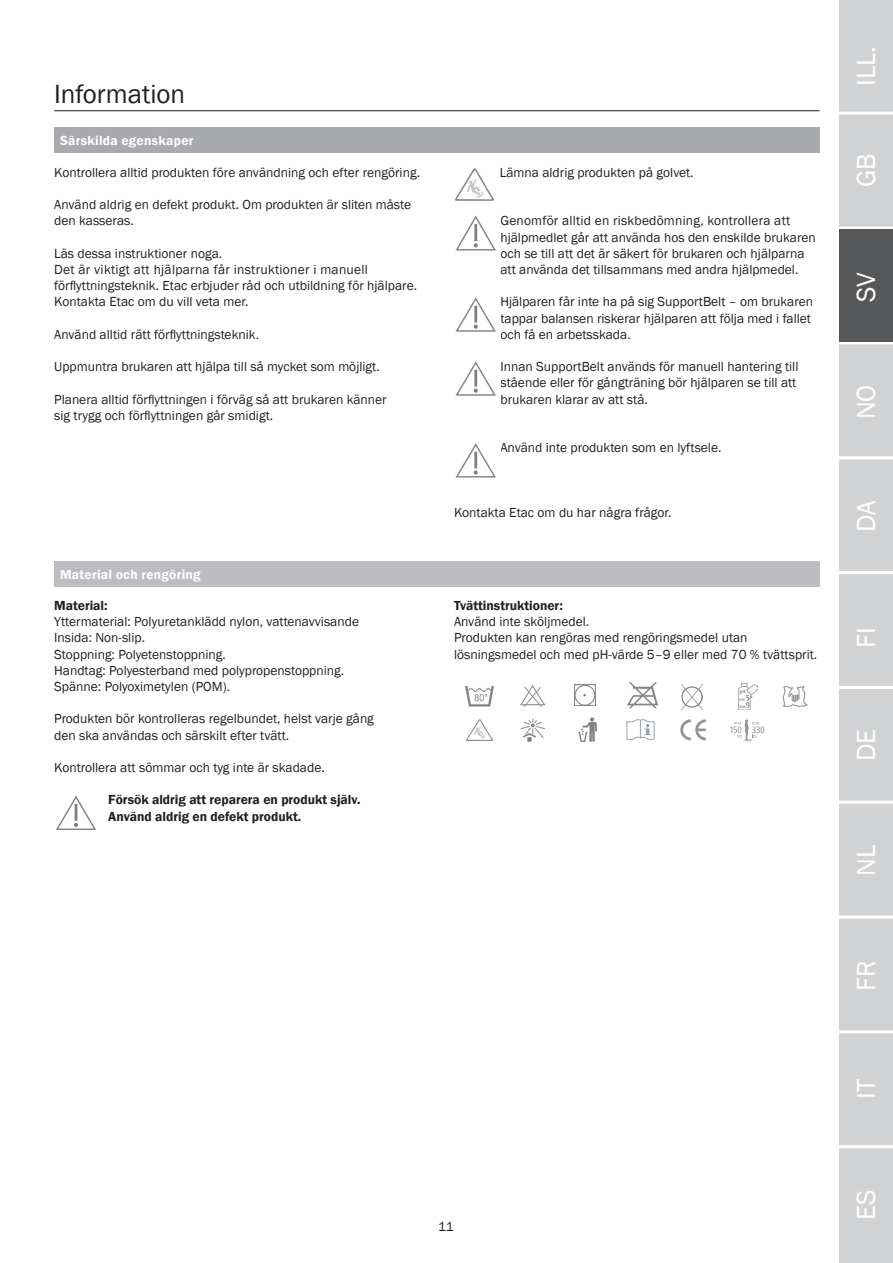
<style>
.page{position:relative;width:893px;height:1263px;background:#fff}
.page>*{position:absolute;margin:0;border:0;box-sizing:border-box;transform-origin:0 0}
.t1{font:27px "Franklin Gothic";color:#fff}
.Header_-_Overskrif{font:27px "Franklin Gothic";color:#231f20}
.Brødtekst{font:13.5px/16.2px "Franklin Gothic";color:#231f20}
.Brødtekst_FED{font:600 13.5px "Franklin Gothic";color:#231f20}
.Skema_overskrifter_o{font:600 13.5px "Franklin Gothic";letter-spacing:.02em;color:#fff}
</style>
<div class="page">
<div style="left:839px;top:0;width:54px;height:1263px;background:#d1d2d4"></div>
<hr style="left:839px;top:112px;width:54px;height:3px;background:#fff">
<hr style="left:839px;top:227px;width:54px;height:3px;background:#fff">
<hr style="left:839px;top:341px;width:54px;height:3px;background:#fff">
<hr style="left:839px;top:456px;width:54px;height:3px;background:#fff">
<hr style="left:839px;top:571px;width:54px;height:3px;background:#fff">
<hr style="left:839px;top:686px;width:54px;height:3px;background:#fff">
<hr style="left:839px;top:801px;width:54px;height:3px;background:#fff">
<hr style="left:839px;top:915px;width:54px;height:3px;background:#fff">
<hr style="left:839px;top:1030px;width:54px;height:3px;background:#fff">
<hr style="left:839px;top:1145px;width:54px;height:3px;background:#fff">
<hr style="left:54px;top:110px;width:766px;height:1px;background:#231f20">
<div style="left:839px;top:229px;width:54px;height:112px;background:#57585a"></div>
<img style="left:465px;top:687px;width:29px;height:19px">
<svg style="left:520px;top:685px;width:25px;height:22px"></svg>
<img style="left:575px;top:685px;width:21px;height:21px">
<img style="left:627px;top:682px;width:30px;height:27px">
<img style="left:682px;top:685px;width:21px;height:25px">
<img style="left:738px;top:684px;width:20px;height:25px">
<svg style="left:783px;top:686px;width:25px;height:21px"></svg>
<img style="left:467px;top:719px;width:25px;height:22px">
<img style="left:520px;top:718px;width:25px;height:24px">
<img style="left:578px;top:717px;width:19px;height:25px">
<img style="left:626px;top:719px;width:29px;height:21px">
<svg style="left:680px;top:719px;width:26px;height:21px"></svg>
<svg style="left:730px;top:719px;width:34px;height:22px"></svg>
<div style="left:54px;top:561px;width:766px;height:26px;background:#bcbdc0"></div>
<div style="left:54px;top:128px;width:766px;height:25px;background:#a8a9ad"></div>
<img style="left:456px;top:169px;width:38px;height:32px">
<img style="left:455px;top:215px;width:41px;height:36px">
<img style="left:455px;top:297px;width:41px;height:35px">
<img style="left:455px;top:361px;width:41px;height:35px">
<img style="left:455px;top:443px;width:41px;height:35px">
<img style="left:56px;top:796px;width:40px;height:34px">
<p class="Header_-_Overskrif" style="left:54px;top:78px;width:133px">Information</p>
<p class="Skema_overskrifter_o" style="left:60px;top:132px;width:135px">Särskilda egenskaper</p>
<p class="Brødtekst" style="left:54px;top:165px;width:367px">Kontrollera alltid produkten före användning och efter rengöring.</p>
<p class="Brødtekst" style="left:54px;top:197px;width:358px">Använd aldrig en defekt produkt. Om produkten är sliten måste den kasseras.</p>
<p class="Brødtekst" style="left:54px;top:246px;width:170px">Läs dessa instruktioner noga.</p>
<p class="Brødtekst" style="left:54px;top:262px;width:364px">Det är viktigt att hjälparna får instruktioner i manuell förflyttningsteknik. Etac erbjuder råd och utbildning för hjälpare.<br>Kontakta Etac om du vill veta mer.</p>
<p class="Brødtekst" style="left:54px;top:327px;width:206px">Använd alltid rätt förflyttningsteknik.</p>
<p class="Brødtekst" style="left:54px;top:359px;width:327px">Uppmuntra brukaren att hjälpa till så mycket som möjligt.</p>
<p class="Brødtekst" style="left:54px;top:391px;width:334px">Planera alltid förflyttningen i förväg så att brukaren känner sig trygg och förflyttningen går smidigt.</p>
<p class="Skema_overskrifter_o" style="left:60px;top:566px;width:142px">Material och rengöring</p>
<p class="Brødtekst_FED" style="left:54px;top:597px;width:55px">Material:</p>
<p class="Brødtekst" style="left:54px;top:614px;width:306px">Yttermaterial: Polyuretanklädd nylon, vattenavvisande</p>
<p class="Brødtekst" style="left:54px;top:630px;width:92px">Insida: Non-slip.</p>
<p class="Brødtekst" style="left:54px;top:646px;width:173px">Stoppning: Polyetenstoppning.</p>
<p class="Brødtekst" style="left:54px;top:662px;width:291px">Handtag: Polyesterband med polypropenstoppning.</p>
<p class="Brødtekst" style="left:54px;top:679px;width:177px">Spänne: Polyoximetylen (POM).</p>
<p class="Brødtekst" style="left:54px;top:711px;width:321px">Produkten bör kontrolleras regelbundet, helst varje gång den ska användas och särskilt efter tvätt.</p>
<p class="Brødtekst" style="left:54px;top:760px;width:272px">Kontrollera att sömmar och tyg inte är skadade.</p>
<p class="Brødtekst_FED" style="left:108px;top:792px;width:254px">Försök aldrig att reparera en produkt själv.</p>
<p class="Brødtekst_FED" style="left:108px;top:808px;width:195px">Använd aldrig en defekt produkt.</p>
<p class="Brødtekst" style="left:500px;top:165px;width:195px">Lämna aldrig produkten på golvet.</p>
<p class="Brødtekst" style="left:500px;top:213px;width:317px">Genomför alltid en riskbedömning, kontrollera att hjälpmedlet går att använda hos den enskilde brukaren och se till att det är säkert för brukaren och hjälparna att använda det tillsammans med andra hjälpmedel.</p>
<p class="Brødtekst" style="left:500px;top:294px;width:314px">Hjälparen får inte ha på sig SupportBelt – om brukaren tappar balansen riskerar hjälparen att följa med i fallet och få en arbetsskada.</p>
<p class="Brødtekst" style="left:500px;top:359px;width:300px">Innan SupportBelt används för manuell hantering till stående eller för gångträning bör hjälparen se till att brukaren klarar av att stå.</p>
<p class="Brødtekst" style="left:500px;top:440px;width:223px">Använd inte produkten som en lyftsele.</p>
<p class="Brødtekst" style="left:454px;top:505px;width:219px">Kontakta Etac om du har några frågor.</p>
<p class="Brødtekst_FED" style="left:454px;top:597px;width:110px">Tvättinstruktioner:</p>
<p class="Brødtekst" style="left:454px;top:614px;width:137px">Använd inte sköljmedel.</p>
<p class="Brødtekst" style="left:454px;top:630px;width:365px">Produkten kan rengöras med rengöringsmedel utan lösningsmedel och med pH-värde 5–9 eller med 70 % tvättsprit.</p>
<p class="Brødtekst" style="left:438px;top:1219px;width:17px">11</p>
<h1 class="t1" style="left:849px;top:86px;width:41px;rotate:-90deg">ILL.</h1>
<h1 class="t1" style="left:849px;top:187px;width:35px;rotate:-90deg">GB</h1>
<h1 class="t1" style="left:849px;top:302px;width:31px;rotate:-90deg">SV</h1>
<h1 class="t1" style="left:849px;top:419px;width:36px;rotate:-90deg">NO</h1>
<h1 class="t1" style="left:849px;top:532px;width:33px;rotate:-90deg">DA</h1>
<h1 class="t1" style="left:849px;top:648px;width:22px;rotate:-90deg">FI</h1>
<h1 class="t1" style="left:849px;top:761px;width:34px;rotate:-90deg">DE</h1>
<h1 class="t1" style="left:849px;top:876px;width:32px;rotate:-90deg">NL</h1>
<h1 class="t1" style="left:849px;top:991px;width:32px;rotate:-90deg">FR</h1>
<h1 class="t1" style="left:849px;top:1099px;width:21px;rotate:-90deg">IT</h1>
<h1 class="t1" style="left:849px;top:1220px;width:32px;rotate:-90deg">ES</h1>
</div>
